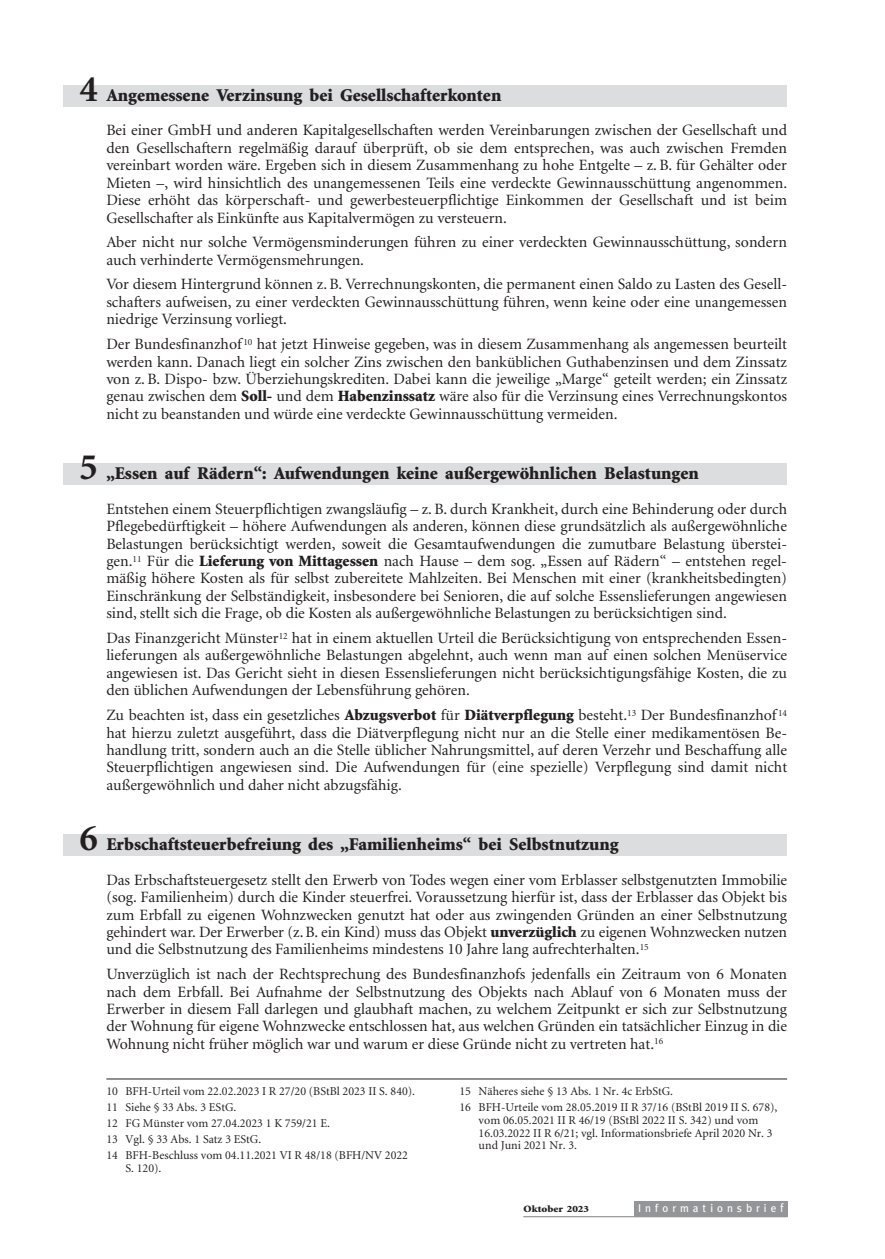
<style>
.page{position:relative;width:885px;height:1259px;background:#fff}
.page>*{position:absolute;margin:0;border:0;box-sizing:border-box;transform-origin:0 0}
.t1{font:900 18px "Minion";color:#231f20}
.t2{font:15.75px/17.4px "Minion";color:#231f20;text-align:justify}
.t3{font:12px/15.9px "Minion";color:#231f20}
.t4{font:11.25px "Meta";letter-spacing:.36em;color:#fff}
.t5{font:900 9.6px "Minion";color:#231f20;scale:1.15 1}
.s1{font-weight:700;font-size:37.5px}
.s2{font-weight:900}
.s3{font-size:12px}
</style>
<div class="page">
<div style="left:64px;top:85px;width:723px;height:21px;background:#dcddde"></div>
<div style="left:64px;top:463px;width:723px;height:21px;background:#dcddde"></div>
<div style="left:64px;top:834px;width:723px;height:21px;background:#dcddde"></div>
<div style="left:634px;top:1200px;width:153px;height:16px;background:#939598"></div>
<hr style="left:523px;top:1216px;width:264px;height:1px;background:#939598">
<hr style="left:106px;top:1078px;width:681px;height:1px;background:#231f20">
<p class="t1" style="left:79px;top:88px;width:423px"><span class="s1">4</span> Angemessene Verzinsung bei Gesellschafterkonten</p>
<p class="t2" style="left:106px;top:123px;width:682px">Bei einer GmbH und anderen Kapitalgesellschaften werden Vereinbarungen zwischen der Gesellschaft und den Gesellschaftern regelmäßig darauf überprüft, ob sie dem entsprechen, was auch zwischen Fremden vereinbart worden wäre. Ergeben sich in diesem Zusammenhang zu hohe Entgelte – z. B. für Gehälter oder Mieten –, wird hinsichtlich des unangemessenen Teils eine verdeckte Gewinnausschüttung angenommen.<br>Diese erhöht das körperschaft- und gewerbesteuerpflichtige Einkommen der Gesellschaft und ist beim Gesellschafter als Einkünfte aus Kapitalvermögen zu versteuern.</p>
<p class="t2" style="left:106px;top:235px;width:682px">Aber nicht nur solche Vermögensminderungen führen zu einer verdeckten Gewinnausschüttung, sondern auch verhinderte Vermögensmehrungen.</p>
<p class="t2" style="left:106px;top:277px;width:682px">Vor diesem Hintergrund können z. B. Verrechnungskonten, die permanent einen Saldo zu Lasten des Gesell&shy;schafters aufweisen, zu einer verdeckten Gewinnausschüttung führen, wenn keine oder eine unangemessen niedrige Verzinsung vorliegt.</p>
<p class="t2" style="left:106px;top:337px;width:682px">Der Bundesfinanzhof <sup>10</sup> hat jetzt Hinweise gegeben, was in diesem Zusammenhang als angemessen beurteilt werden kann. Danach liegt ein solcher Zins zwischen den banküblichen Guthabenzinsen und dem Zinssatz von z. B. Dispo- bzw. Überziehungskrediten. Dabei kann die jeweilige „Marge“ geteilt werden; ein Zinssatz genau zwischen dem <span class="s2">Soll-</span> und dem <span class="s2">Habenzinssatz</span> wäre also für die Verzinsung eines Verrechnungskontos nicht zu beanstanden und würde eine verdeckte Gewinnausschüttung vermeiden.</p>
<p class="t1" style="left:79px;top:466px;width:620px"><span class="s1">5</span> „Essen auf Rädern“: Aufwendungen keine außergewöhnlichen Belastungen</p>
<p class="t2" style="left:106px;top:501px;width:682px">Entstehen einem Steuerpflichtigen zwangsläufig – z. B. durch Krankheit, durch eine Behinderung oder durch Pflegebedürftigkeit – höhere Aufwendungen als anderen, können diese grundsätzlich als außergewöhnliche Belastungen berücksichtigt werden, soweit die Gesamtaufwendungen die zumutbare Belastung überstei&shy;gen.<sup>11</sup> Für die <span class="s2">Lieferung von Mittagessen</span> nach Hause – dem sog. „Essen auf Rädern“ – entstehen regel&shy;mäßig höhere Kosten als für selbst zubereitete Mahlzeiten. Bei Menschen mit einer (krankheitsbedingten)<br>Einschränkung der Selbständigkeit, insbesondere bei Senioren, die auf solche Essenslieferungen angewiesen sind, stellt sich die Frage, ob die Kosten als außergewöhnliche Belastungen zu berücksichtigen sind.</p>
<p class="t2" style="left:106px;top:630px;width:682px">Das Finanzgericht Münster<sup>12</sup> hat in einem aktuellen Urteil die Berücksichtigung von entsprechenden Essen&shy;lieferungen als außergewöhnliche Belastungen abgelehnt, auch wenn man auf einen solchen Menüservice angewiesen ist. Das Gericht sieht in diesen Essenslieferungen nicht berücksichtigungsfähige Kosten, die zu den üblichen Aufwendungen der Lebensführung gehören.</p>
<p class="t2" style="left:106px;top:707px;width:682px">Zu beachten ist, dass ein gesetzliches <span class="s2">Abzugsverbot</span> für <span class="s2">Diätverpflegung</span> besteht.<sup>13</sup> Der Bundesfinanzhof <sup>14 </sup>hat hierzu zuletzt ausgeführt, dass die Diätverpflegung nicht nur an die Stelle einer medikamentösen Be&shy;handlung tritt, sondern auch an die Stelle üblicher Nahrungsmittel, auf deren Verzehr und Beschaffung alle Steuerpflichtigen angewiesen sind. Die Aufwendungen für (eine spezielle) Verpflegung sind damit nicht außergewöhnlich und daher nicht abzugsfähig.</p>
<p class="t1" style="left:79px;top:837px;width:540px"><span class="s1">6</span> Erbschaftsteuerbefreiung des „Familienheims“ bei Selbstnutzung</p>
<p class="t2" style="left:106px;top:872px;width:682px">Das Erbschaftsteuergesetz stellt den Erwerb von Todes wegen einer vom Erblasser selbstgenutzten Immobilie (sog. Familienheim) durch die Kinder steuerfrei. Voraussetzung hierfür ist, dass der Erblasser das Objekt bis zum Erbfall zu eigenen Wohnzwecken genutzt hat oder aus zwingenden Gründen an einer Selbstnutzung gehindert war. Der Erwerber (z. B. ein Kind) muss das Objekt <span class="s2">unverzüglich</span> zu eigenen Wohnzwecken nutzen und die Selbstnutzung des Familienheims mindestens 10 Jahre lang aufrechterhalten.<sup>15</sup></p>
<p class="t2" style="left:106px;top:966px;width:682px">Unverzüglich ist nach der Rechtsprechung des Bundesfinanzhofs jedenfalls ein Zeitraum von 6 Monaten nach dem Erbfall. Bei Aufnahme der Selbstnutzung des Objekts nach Ablauf von 6 Monaten muss der Erwerber in diesem Fall darlegen und glaubhaft machen, zu welchem Zeitpunkt er sich zur Selbstnutzung der Wohnung für eigene Wohnzwecke entschlossen hat, aus welchen Gründen ein tatsächlicher Einzug in die Wohnung nicht früher möglich war und warum er diese Gründe nicht zu vertreten hat.<sup>16</sup></p>
<p class="t3" style="left:106px;top:1084px;width:310px">10 BFH-Urteil vom 22.02.2023 I R 27/20 (BStBl 2023 II S. 840).<br>11 Siehe § 33 Abs. 3 EStG.<br>12 FG Münster vom 27.04.2023 1 K 759/21 E.<br>13 Vgl. § 33 Abs. 1 Satz 3 EStG.<br>14 BFH-Beschluss vom 04.11.2021 VI R 48/18 (BFH/NV 2022</p>
<p class="t3" style="left:125px;top:1161px;width:37px">S. 120).</p>
<p class="t3" style="left:459px;top:1084px;width:319px">15 Näheres siehe § 13 Abs. 1 Nr. 4c ErbStG.<br>16 BFH-Urteile vom 28.05.2019 II R 37/16 (BStBl 2019 II S. 678),</p>
<p class="t3" style="left:478px;top:1114px;width:295px;line-height:12.8px">vom 06.05.2021 II R 46/19 (BStBl 2022 II S. 342) und vom<br>16.03.2022 II R 6/21; vgl. Informationsbriefe April 2020 Nr. 3 und Juni 2021 Nr. 3.</p>
<p class="t5" style="left:523px;top:1205px;width:58px">Oktober 2023</p>
<p class="t4" style="left:638px;top:1201px;width:147px">Informationsbrie<span class="s3">f</span></p>
</div>
